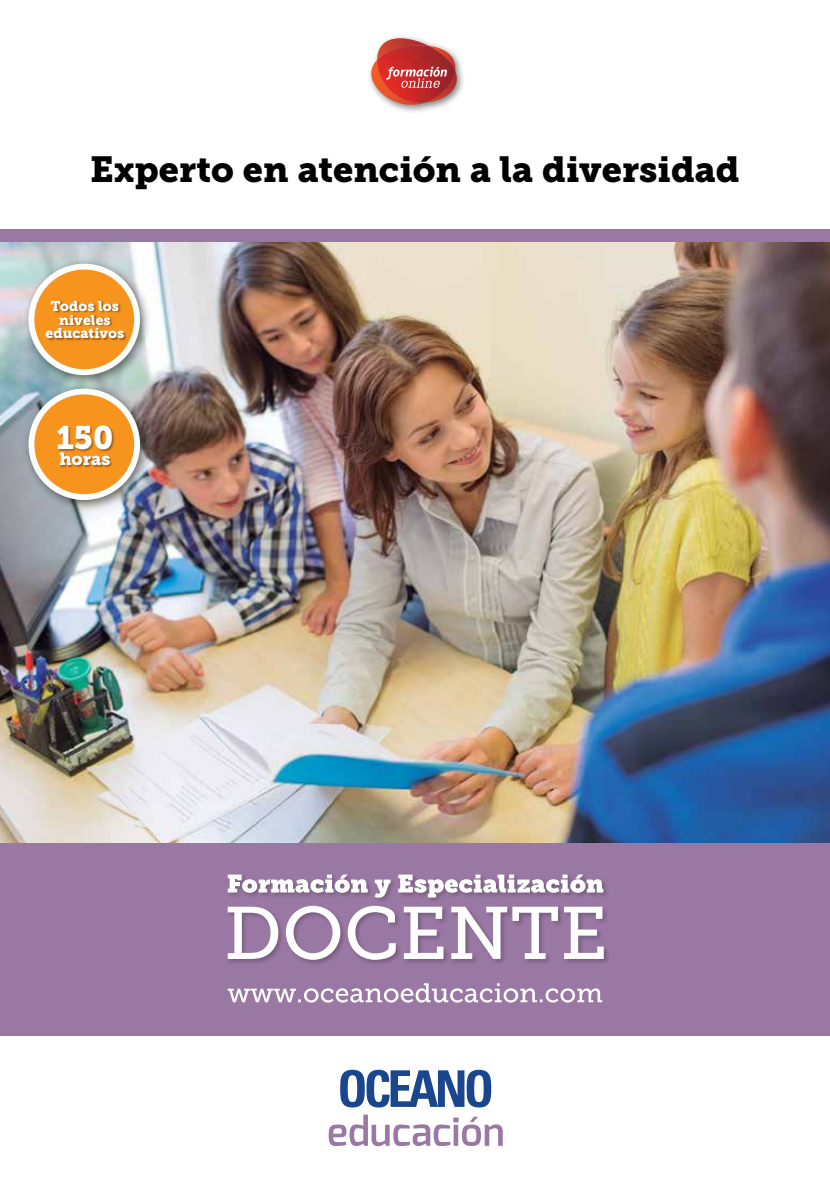
<style>
.page{position:relative;width:830px;height:1191px;background:#fff}
.page>*{position:absolute;margin:0;border:0;box-sizing:border-box;transform-origin:0 0}
.t1{font:36px "Museo Slab 900";color:#000}
.t2{font:32.4px "Museo Slab 900";color:#fff}
.t3{font:17.7px "Museo Slab 900";color:#fff}
.t4{font:14.1px/13.6px "Museo Slab 900";color:#fff;text-align:center}
</style>
<div class="page">
<div style="left:0;top:229px;width:829px;height:806px;background:#9978a3"></div>
<img style="left:0;top:242px;width:829px;height:600px">
<div style="left:366px;top:34px;width:100px;height:80px;background:#000;opacity:.5"></div>
<svg style="left:370px;top:38px;width:86px;height:67px"></svg>
<svg style="left:340px;top:1069px;width:151px;height:38px"></svg>
<svg style="left:328px;top:1114px;width:174px;height:32px"></svg>
<svg style="left:227px;top:983px;width:375px;height:19px"></svg>
<div style="left:226px;top:873px;width:384px;height:93px;background:#000;opacity:.22"></div>
<svg style="left:227px;top:905px;width:376px;height:54px"></svg>
<svg style="left:227px;top:874px;width:376px;height:23px"></svg>
<div style="left:23px;top:382px;width:129px;height:130px;background:#000;opacity:.5"></div>
<div style="left:31px;top:391px;width:106px;height:106px;background:#f7941e;border-radius:50%"></div>
<div style="left:28px;top:388px;width:112px;height:112px;border:6px solid #fff;border-radius:50%"></div>
<div style="left:57px;top:425px;width:57px;height:42px;background:#000;opacity:.35"></div>
<div style="left:23px;top:258px;width:129px;height:129px;background:#000;opacity:.5"></div>
<div style="left:31px;top:267px;width:106px;height:105px;background:#f7941e;border-radius:50%"></div>
<div style="left:28px;top:264px;width:112px;height:111px;border:6px solid #fff;border-radius:50%"></div>
<div style="left:46px;top:300px;width:80px;height:41px;background:#000;opacity:.35"></div>
<p class="t1" style="left:90px;top:149px;width:650px">Experto en atención a la diversidad</p>
<p class="t4" style="left:46px;top:299px;width:80px">Todos los niveles educativos</p>
<p class="t2" style="left:56px;top:418px;width:58px">150</p>
<p class="t3" style="left:59px;top:448px;width:53px">horas</p>
</div>
